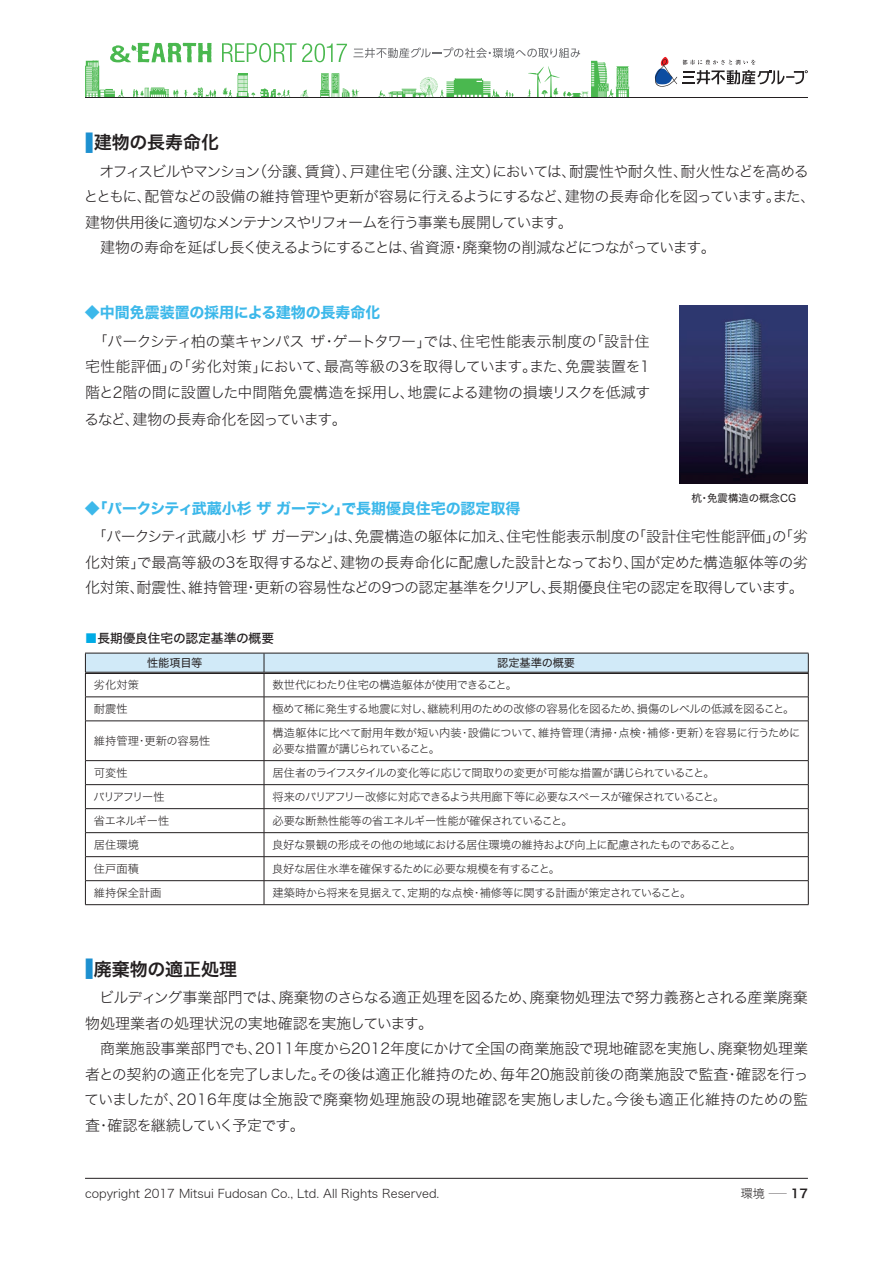
<style>
.page{position:relative;width:893px;height:1263px;background:#fff}
.page>*{position:absolute;margin:0;border:0;box-sizing:border-box;transform-origin:0 0}
.t1{font:18px "Hira Kaku Std N W6";color:#231f20}
.t2{font:15px/25.5px "Hira Kaku Std N W2";letter-spacing:-.035em;color:#231f20;text-align:justify}
.t3{font:15px/25.5px "Hira Kaku Std N W2";letter-spacing:-.005em;color:#231f20}
.t4{font:15px/25.5px "Hira Kaku Std N W2";letter-spacing:-.07em;color:#231f20}
.t5{font:15px "Hira Kaku Std N W7";letter-spacing:-.01em;color:#3cb8ea}
.t6{font:15px "Hira Kaku Std N W2";letter-spacing:-.06em;color:#231f20}
.t7{font:12.75px "Hira Kaku Std N W5";color:#231f20}
.t8{font:12px "Hira Kaku Std N W2";color:#231f20}
.t9{font:11.25px/15.8px "Hira Kaku Std N W2";letter-spacing:-.04em;color:#231f20}
.t10{font:11.25px "Hira Kaku Std N W2";letter-spacing:-.06em;color:#231f20}
.t11{font:11.25px "Hira Kaku Std N W4";color:#231f20}
.t12{font:11.25px "Hira Kaku Std N W2";letter-spacing:-.015em;color:#231f20}
.t13{font:11.25px "Hira Kaku Std N W2";letter-spacing:-.12em;color:#231f20}
.t14{font:10.5px "Hira Kaku Std N W4";color:#231f20}
.s1{font-size:27px;color:#1d90d0}
.s2{color:#00abe5}
.s3{font-family:"Hira Kaku Std N W6"}
</style>
<div class="page">
<hr style="left:85px;top:1178px;width:723px;height:1px;background:#231f20">
<svg style="left:655px;top:57px;width:153px;height:30px"></svg>
<svg style="left:85px;top:43px;width:131px;height:54px"></svg>
<svg style="left:222px;top:43px;width:407px;height:54px"></svg>
<hr style="left:85px;top:97px;width:723px;height:1px;background:#231f20">
<svg style="left:85px;top:653px;width:724px;height:68px"></svg>
<hr style="left:85px;top:721px;width:179px;height:1px;background:#231f20">
<hr style="left:85px;top:721px;width:1px;height:39px;background:#231f20">
<hr style="left:264px;top:721px;width:544px;height:1px;background:#231f20">
<hr style="left:264px;top:721px;width:1px;height:39px;background:#231f20">
<hr style="left:808px;top:721px;width:1px;height:39px;background:#231f20">
<hr style="left:85px;top:760px;width:179px;height:1px;background:#231f20">
<hr style="left:264px;top:760px;width:544px;height:1px;background:#231f20">
<hr style="left:85px;top:784px;width:179px;height:1px;background:#231f20">
<hr style="left:264px;top:784px;width:544px;height:1px;background:#231f20">
<hr style="left:85px;top:808px;width:179px;height:1px;background:#231f20">
<hr style="left:264px;top:808px;width:544px;height:1px;background:#231f20">
<hr style="left:85px;top:832px;width:179px;height:1px;background:#231f20">
<hr style="left:264px;top:832px;width:544px;height:1px;background:#231f20">
<hr style="left:85px;top:856px;width:179px;height:1px;background:#231f20">
<hr style="left:264px;top:856px;width:544px;height:1px;background:#231f20">
<hr style="left:85px;top:880px;width:179px;height:1px;background:#231f20">
<svg style="left:85px;top:761px;width:1px;height:143px"></svg>
<hr style="left:264px;top:880px;width:544px;height:1px;background:#231f20">
<svg style="left:264px;top:761px;width:1px;height:143px"></svg>
<svg style="left:808px;top:761px;width:1px;height:143px"></svg>
<hr style="left:85px;top:904px;width:179px;height:1px;background:#231f20">
<hr style="left:264px;top:904px;width:544px;height:1px;background:#231f20">
<img style="left:679px;top:305px;width:129px;height:179px">
<h1 class="t1" style="left:85px;top:129px;width:136px"><span class="s1">■</span>建物の長寿命化</h1>
<h2 class="t4" style="left:84px;top:158px;width:733px">　オフィスビルやマンション（分譲、賃貸）、戸建住宅（分譲、注文）においては、耐震性や耐久性、耐火性などを高めるとともに、配管などの設備の維持管理や更新が容易に行えるようにするなど、建物の長寿命化を図っています。また、建物供用後に適切なメンテナンスやリフォームを行う事業も展開しています。<br>　建物の寿命を延ばし長く使えるようにすることは、省資源・廃棄物の削減などにつながっています。</h2>
<h2 class="t5" style="left:85px;top:301px;width:297px">◆中間免震装置の採用による建物の長寿命化</h2>
<h2 class="t2" style="left:85px;top:328px;width:567px">　「パークシティ柏の葉キャンパス ザ・ゲートタワー」では、住宅性能表示制度の「設計住宅性能評価」の「劣化対策」において、最高等級の3を取得しています。また、免震装置を1階と2階の間に設置した中間階免震構造を採用し、地震による建物の損壊リスクを低減す</h2>
<h2 class="t6" style="left:84px;top:408px;width:264px">るなど、建物の長寿命化を図っています。</h2>
<p class="t14" style="left:691px;top:490px;width:106px">杭・免震構造の概念CG</p>
<h2 class="t5" style="left:85px;top:496px;width:437px">◆「パークシティ武蔵小杉 ザ ガーデン」で長期優良住宅の認定取得</h2>
<h2 class="t2" style="left:85px;top:524px;width:724px">　「パークシティ武蔵小杉 ザ ガーデン」は、免震構造の躯体に加え、住宅性能表示制度の「設計住宅性能評価」の「劣化対策」で最高等級の3を取得するなど、建物の長寿命化に配慮した設計となっており、国が定めた構造躯体等の劣化対策、耐震性、維持管理・更新の容易性などの9つの認定基準をクリアし、長期優良住宅の認定を取得しています。</h2>
<p class="t7" style="left:85px;top:628px;width:191px"><span class="s2">■</span>長期優良住宅の認定基準の概要</p>
<p class="t11" style="left:147px;top:654px;width:57px">性能項目等</p>
<p class="t11" style="left:497px;top:654px;width:80px">認定基準の概要</p>
<p class="t9" style="left:94px;top:677px;width:46px">劣化対策</p>
<p class="t9" style="left:272px;top:677px;width:246px">数世代にわたり住宅の構造躯体が使用できること。</p>
<p class="t9" style="left:94px;top:701px;width:35px">耐震性</p>
<p class="t9" style="left:272px;top:701px;width:524px">極めて稀に発生する地震に対し、継続利用のための改修の容易化を図るため、損傷のレベルの低減を図ること。</p>
<p class="t12" style="left:94px;top:732px;width:118px">維持管理・更新の容易性</p>
<p class="t9" style="left:272px;top:725px;width:529px">構造躯体に比べて耐用年数が短い内装・設備について、維持管理（清掃・点検・補修・更新）を容易に行うために必要な措置が講じられていること。</p>
<p class="t9" style="left:94px;top:764px;width:35px">可変性</p>
<p class="t10" style="left:272px;top:764px;width:444px">居住者のライフスタイルの変化等に応じて間取りの変更が可能な措置が講じられていること。</p>
<p class="t13" style="left:94px;top:788px;width:73px">バリアフリー性</p>
<p class="t10" style="left:272px;top:788px;width:453px">将来のバリアフリー改修に対応できるよう共用廊下等に必要なスペースが確保されていること。</p>
<p class="t9" style="left:94px;top:812px;width:77px">省エネルギー性</p>
<p class="t9" style="left:272px;top:812px;width:302px">必要な断熱性能等の省エネルギー性能が確保されていること。</p>
<p class="t9" style="left:94px;top:836px;width:46px">居住環境</p>
<p class="t9" style="left:272px;top:836px;width:470px">良好な景観の形成その他の地域における居住環境の維持および向上に配慮されたものであること。</p>
<p class="t9" style="left:94px;top:860px;width:46px">住戸面積</p>
<p class="t9" style="left:272px;top:860px;width:289px">良好な居住水準を確保するために必要な規模を有すること。</p>
<p class="t9" style="left:94px;top:884px;width:69px">維持保全計画</p>
<p class="t9" style="left:272px;top:884px;width:420px">建築時から将来を見据えて、定期的な点検・補修等に関する計画が策定されていること。</p>
<h1 class="t1" style="left:85px;top:955px;width:154px"><span class="s1">■</span>廃棄物の適正処理</h1>
<p class="t3" style="left:84px;top:984px;width:726px">　ビルディング事業部門では、廃棄物のさらなる適正処理を図るため、廃棄物処理法で努力義務とされる産業廃棄物処理業者の処理状況の実地確認を実施しています。<br>　商業施設事業部門でも、2011年度から2012年度にかけて全国の商業施設で現地確認を実施し、廃棄物処理業者との契約の適正化を完了しました。その後は適正化維持のため、毎年20施設前後の商業施設で監査・確認を行っていましたが、2016年度は全施設で廃棄物処理施設の現地確認を実施しました。今後も適正化維持のための監査・確認を継続していく予定です。</p>
<p class="t8" style="left:85px;top:1184px;width:356px">copyright 2017 Mitsui Fudosan Co., Ltd. All Rights Reserved.</p>
<p class="t8" style="left:741px;top:1184px;width:69px">環境 <sup>—</sup> <span class="s3">17</span></p>
</div>
